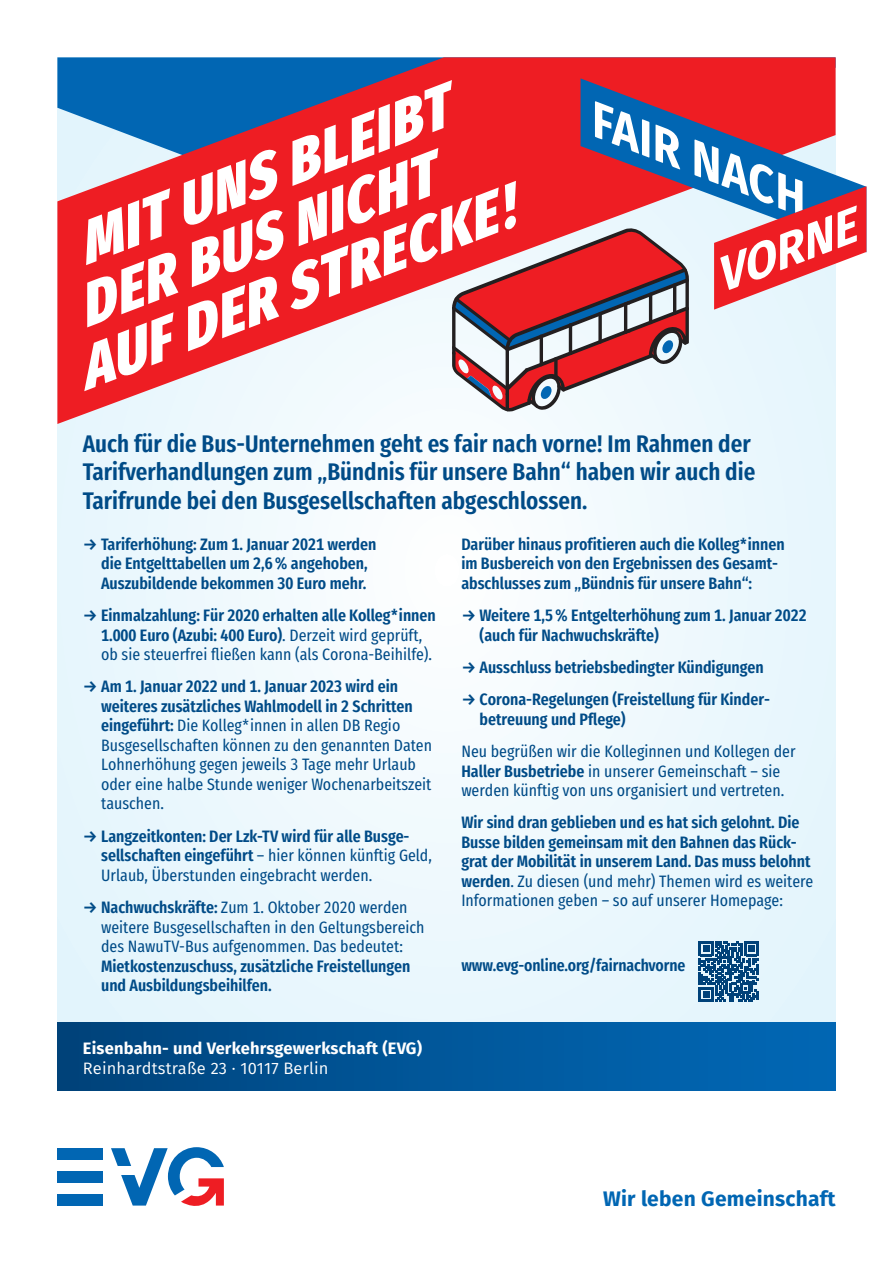
<style>
.page{position:relative;width:893px;height:1263px;background:#fff}
.page>*{position:absolute;margin:0;border:0;box-sizing:border-box;transform-origin:0 0}
.t1{font:italic 800 60px "Fira Sans Condensed";color:#fff}
.t2{font:600 24px/28.5px "Fira Sans Condensed";color:#004b87}
.t3{font:700 21px "Fira Sans";letter-spacing:.01em;color:#0166b3}
.t4{font:600 16.5px/19.5px "Fira Sans Condensed";color:#004b87}
.t5{font:16.5px/19.5px "Fira Sans Condensed";color:#004b87}
.t6{font:700 16.5px "Fira Sans";letter-spacing:.01em;color:#fff}
.t7{font:16.5px "Fira Sans";letter-spacing:.01em;color:#fff}
.s1{font-weight:400}
.s2{font-weight:600}
</style>
<div class="page">
<div style="left:57px;top:57px;width:779px;height:1025px;background:#edf8fd"></div>
<svg style="left:111px;top:1147px;width:113px;height:59px"></svg>
<div style="left:57px;top:1148px;width:46px;height:12px;background:#0166b3"></div>
<div style="left:57px;top:1171px;width:46px;height:11px;background:#0166b3"></div>
<div style="left:57px;top:1194px;width:46px;height:11px;background:#0166b3"></div>
<div style="left:57px;top:1023px;width:779px;height:68px;background:linear-gradient(to right,#00437b,#0169b7)"></div>
<svg style="left:57px;top:57px;width:779px;height:367px;fill:#ee1d23"></svg>
<svg style="left:580px;top:78px;width:256px;height:23px;background:#d22533"></svg>
<svg style="left:699px;top:941px;width:60px;height:60px"></svg>
<svg style="left:452px;top:101px;width:414px;height:311px"></svg>
<h1 class="t1" style="left:58px;top:195px;width:394px;rotate:-21deg">MIT UNS BLEIBT</h1>
<h1 class="t1" style="left:58px;top:257px;width:379px;rotate:-21deg">DER BUS NICHT</h1>
<h1 class="t1" style="left:58px;top:320px;width:463px;rotate:-21deg">AUF DER STRECKE!</h1>
<h2 class="t2" style="left:83px;top:427px;width:674px">Auch für die Bus-Unternehmen geht es fair nach vorne! Im Rahmen der<br>Tarifverhandlungen zum „Bündnis für unsere Bahn“ haben wir auch die<br>Tarifrunde bei den Busgesellschaften abgeschlossen.</h2>
<p class="t4" style="left:83px;top:533px;width:295px;text-align:center">→ Tariferhöhung: Zum 1. Januar 2021 werden die Entgelttabellen um 2,6% angehoben,<br>Auszubildende bekommen 30 Euro mehr.</p>
<p class="t4" style="left:101px;top:604px;width:336px;text-indent:-18px">→ Einmalzahlung: Für 2020 erhalten alle Kolleg*innen<br>1.000 Euro (Azubi: 400 Euro)<span class="s1">. Derzeit wird geprüft, ob sie steuerfrei fließen kann (als Corona-Beihilfe).</span></p>
<p class="t5" style="left:101px;top:675px;width:332px;text-indent:-18px"><span class="s2">→ Am 1. Januar 2022 und 1. Januar 2023 wird ein weiteres zusätzliches Wahlmodell in 2 Schritten eingeführt:</span> Die Kolleg*innen in allen DB Regio Busgesellschaften können zu den genannten Daten Lohnerhöhung gegen jeweils 3 Tage mehr Urlaub oder eine halbe Stunde weniger Wochenarbeitszeit tauschen.</p>
<p class="t4" style="left:101px;top:824px;width:332px;text-indent:-18px">→ Langzeitkonten: Der Lzk-TV wird für alle Busge&shy;sellschaften eingeführt <span class="s1">– hier können künftig Geld,<br>Urlaub, Überstunden eingebracht werden.</span></p>
<p class="t5" style="left:101px;top:896px;width:325px;text-indent:-18px"><span class="s2">→ Nachwuchskräfte:</span> Zum 1. Oktober 2020 werden weitere Busgesellschaften in den Geltungsbereich des NawuTV-Bus aufgenommen. Das bedeutet:</p>
<p class="t4" style="left:101px;top:954px;width:311px">Mietkostenzuschuss, zusätzliche Freistellungen und Ausbildungsbeihilfen.</p>
<p class="t6" style="left:83px;top:1034px;width:341px">Eisenbahn- und Verkehrsgewerkschaft (EVG)</p>
<p class="t7" style="left:83px;top:1056px;width:247px">Reinhardtstraße 23 · 10117 Berlin</p>
<p class="t4" style="left:461px;top:533px;width:325px">Darüber hinaus profitieren auch die Kolleg*innen im Busbereich von den Ergebnissen des Gesamt&shy;abschlusses zum „Bündnis für unsere Bahn“:</p>
<p class="t4" style="left:480px;top:604px;width:329px;text-indent:-18px">→ Weitere 1,5% Entgelterhöhung zum 1. Januar 2022 (auch für Nachwuchskräfte)</p>
<p class="t4" style="left:461px;top:656px;width:304px">→ Ausschluss betriebsbedingter Kündigungen</p>
<p class="t4" style="left:480px;top:688px;width:291px;text-indent:-18px">→ Corona-Regelungen (Freistellung für Kinder&shy;betreuung und Pflege)</p>
<p class="t5" style="left:461px;top:740px;width:336px">Neu begrüßen wir die Kolleginnen und Kollegen der<br><span class="s2">Haller Busbetriebe</span> in unserer Gemeinschaft – sie werden künftig von uns organisiert und vertreten.</p>
<p class="t4" style="left:461px;top:811px;width:354px">Wir sind dran geblieben und es hat sich gelohnt. Die Busse bilden gemeinsam mit den Bahnen das Rück&shy;grat der Mobilität in unserem Land. Das muss belohnt werden<span class="s1">. Zu diesen (und mehr) Themen wird es weitere Informationen geben – so auf unserer Homepage:</span></p>
<p class="t4" style="left:461px;top:953px;width:225px">www.evg-online.org/fairnachvorne</p>
<p class="t3" style="left:603px;top:1180px;width:234px">Wir leben Gemeinschaft</p>
</div>
